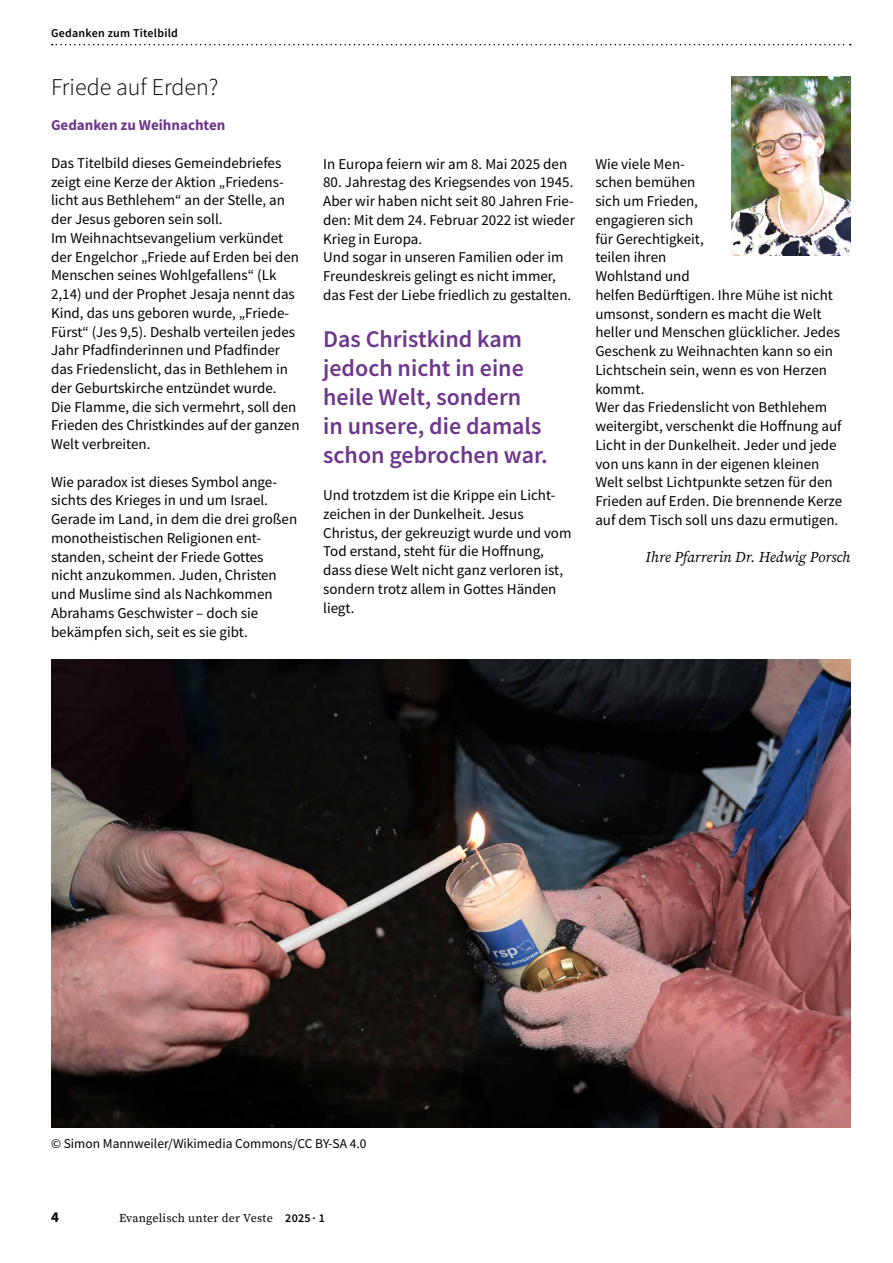
<style>
.page{position:relative;width:893px;height:1263px;background:#fff}
.page>*{position:absolute;margin:0;border:0;box-sizing:border-box;transform-origin:0 0}
.t1{font:600 24px/28.8px "Source Sans Pro";color:#6e368c}
.t2{font:300 24px "Source Sans Pro";color:#000}
.t3{font:15px/18.8px "Source Sans Pro";color:#000}
.t4{font:italic 15px "Source Serif Pro";color:#000}
.t5{font:700 15px "Source Sans Pro";color:#6e368c}
.t6{font:700 15px "Source Sans Pro";color:#000}
.t7{font:13.5px "Source Sans Pro";color:#000}
.t8{font:12px "Source Serif Pro";letter-spacing:.02em;color:#000}
.t9{font:600 12px "Source Sans Pro";letter-spacing:.02em;color:#000}
.s1{font-family:"Source Sans Pro";font-weight:600}
</style>
<div class="page">
<svg style="left:52px;top:44px;width:799px;height:1px"></svg>
<img style="left:51px;top:659px;width:799px;height:468px">
<img style="left:731px;top:77px;width:119px;height:178px">
<p class="t9" style="left:51px;top:25px;width:129px">Gedanken zum Titelbild</p>
<h1 class="t2" style="left:51px;top:72px;width:169px">Friede auf Erden?</h1>
<p class="t5" style="left:51px;top:115px;width:176px">Gedanken zu Weihnachten</p>
<p class="t3" style="left:51px;top:153px;width:250px">Das Titelbild dieses Gemeindebriefes zeigt eine Kerze der Aktion „Friedens&shy;licht aus Bethlehem“ an der Stelle, an der Jesus geboren sein soll.<br>Im Weihnachtsevangelium verkündet der Engelchor „Friede auf Erden bei den Menschen seines Wohlgefallens“ (Lk 2,14) und der Prophet Jesaja nennt das Kind, das uns geboren wurde, „Friede-Fürst“ (Jes 9,5). Deshalb verteilen jedes Jahr Pfadfinderinnen und Pfadfinder das Friedenslicht, das in Bethlehem in der Geburtskirche entzündet wurde.<br>Die Flamme, die sich vermehrt, soll den Frieden des Christkindes auf der ganzen Welt verbreiten.</p>
<p class="t3" style="left:51px;top:472px;width:248px">Wie paradox ist dieses Symbol ange&shy;sichts des Krieges in und um Israel.<br>Gerade im Land, in dem die drei großen monotheistischen Religionen ent&shy;standen, scheint der Friede Gottes nicht anzukommen. Juden, Christen und Muslime sind als Nachkommen Abrahams Geschwister – doch sie bekämpfen sich, seit es sie gibt.</p>
<p class="t3" style="left:323px;top:154px;width:246px">In Europa feiern wir am 8. Mai 2025 den</p>
<p class="t3" style="left:323px;top:173px;width:253px">80. Jahrestag des Kriegsendes von 1945.<br>Aber wir haben nicht seit 80 Jahren Frie&shy;den: Mit dem 24. Februar 2022 ist wieder Krieg in Europa.<br>Und sogar in unseren Familien oder im Freundeskreis gelingt es nicht immer, das Fest der Liebe friedlich zu gestalten.</p>
<h1 class="t1" style="left:323px;top:325px;width:226px">Das Christkind kam jedoch nicht in eine heile Welt, sondern<br>in unsere, die damals schon gebrochen war.</h1>
<p class="t3" style="left:323px;top:486px;width:250px">Und trotzdem ist die Krippe ein Licht&shy;zeichen in der Dunkelheit. Jesus<br>Christus, der gekreuzigt wurde und vom<br>Tod erstand, steht für die Hoffnung, dass diese Welt nicht ganz verloren ist, sondern trotz allem in Gottes Händen liegt.</p>
<p class="t3" style="left:595px;top:154px;width:248px">Wie viele Men-<br>schen bemühen<br>sich um Frieden,<br>engagieren sich<br>für Gerechtigkeit,<br>teilen ihren<br>Wohlstand und<br>helfen Bedürftigen. Ihre Mühe ist nicht umsonst, sondern es macht die Welt heller und Menschen glücklicher. Jedes<br>Geschenk zu Weihnachten kann so ein<br>Lichtschein sein, wenn es von Herzen kommt.<br>Wer das Friedenslicht von Bethlehem weitergibt, verschenkt die Hoffnung auf<br>Licht in der Dunkelheit. Jeder und jede von uns kann in der eigenen kleinen<br>Welt selbst Lichtpunkte setzen für den<br>Frieden auf Erden. Die brennende Kerze auf dem Tisch soll uns dazu ermutigen.</p>
<p class="t4" style="left:646px;top:548px;width:206px">Ihre Pfarrerin Dr. Hedwig Porsch</p>
<p class="t7" style="left:51px;top:1135px;width:317px">© Simon Mannweiler/Wikimedia Commons/CC BY-SA 4.0</p>
<p class="t6" style="left:51px;top:1206px;width:9px">4</p>
<p class="t8" style="left:119px;top:1210px;width:207px">Evangelisch unter der Veste <span class="s1">2025 · 1</span></p>
</div>
